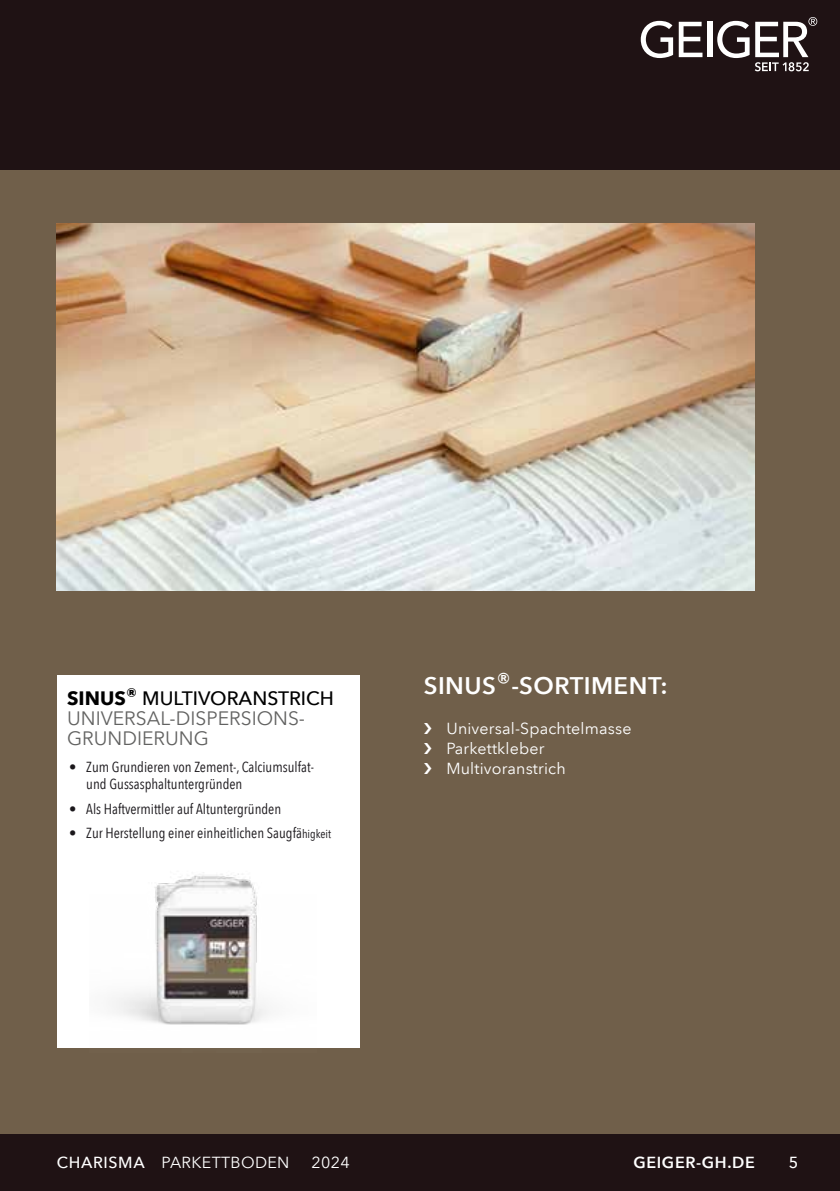
<style>
.page{position:relative;width:840px;height:1191px;background:#fff}
.page>*{position:absolute;margin:0;border:0;box-sizing:border-box;transform-origin:0 0}
.t1{font:600 24px "Avenir Next LT Pro";letter-spacing:.02em;color:#fff}
.t2{font:19.4px/20.4px "Avenir Next LT Pro";color:#626261}
.t3{font:16px/20px "Avenir Next LT Pro";letter-spacing:.01em;color:#fff}
.t4{font:600 16px "Avenir Next LT Pro";letter-spacing:.04em;color:#fff}
.t5{font:500 16px "Avenir Next LT Pro";color:#fff}
.t6{font:condensed 14.6px/17.4px "Avenir Next LT Pro";color:#1a171b}
.s1{font-weight:700;color:#000}
.s2{font-weight:500;color:#000}
.s3{font-size:12px}
.s4{font-weight:500}
</style>
<div class="page">
<div style="left:0;top:0;width:839px;height:1191px;background:#1f1214"></div>
<div style="left:0;top:170px;width:839px;height:963px;background:#705f4a"></div>
<div style="left:57px;top:675px;width:302px;height:372px;background:#fff"></div>
<img style="left:90px;top:872px;width:226px;height:176px">
<svg style="left:640px;top:21px;width:32px;height:37px"></svg>
<svg style="left:678px;top:22px;width:24px;height:35px"></svg>
<div style="left:707px;top:22px;width:5px;height:35px;background:#fff"></div>
<svg style="left:717px;top:17px;width:99px;height:54px"></svg>
<img style="left:57px;top:223px;width:697px;height:368px">
<h2 class="t2" style="left:67px;top:687px;width:268px"><span class="s1">SINUS®</span> <span class="s2">MULTIVORANSTRICH<br></span>UNIVERSAL-DISPERSIONS-<br>GRUNDIERUNG</h2>
<p class="t6" style="left:86px;top:758px;width:229px;text-indent:-17px">• Zum Grundieren von Zement-, Calciumsulfat&shy;und Gussasphaltuntergründen</p>
<p class="t6" style="left:69px;top:800px;width:213px">• Als Haftvermittler auf Altuntergründen</p>
<p class="t6" style="left:69px;top:824px;width:263px">• Zur Herstellung einer einheitlichen Saugfä<span class="s3">higkeit</span></p>
<h1 class="t1" style="left:423px;top:670px;width:245px">SINUS<sup>®</sup>-SORTIMENT:</h1>
<p class="t3" style="left:446px;top:718px;width:186px">Universal-Spachtelmasse<br>Parkettkleber<br>Multivoranstrich</p>
<p class="t3" style="left:57px;top:1152px;width:234px"><span class="s4">CHARISMA</span> PARKETTBODEN</p>
<p class="t3" style="left:311px;top:1152px;width:40px">2024</p>
<p class="t4" style="left:633px;top:1152px;width:123px">GEIGER-GH.DE</p>
<p class="t5" style="left:788px;top:1152px;width:11px">5</p>
</div>
